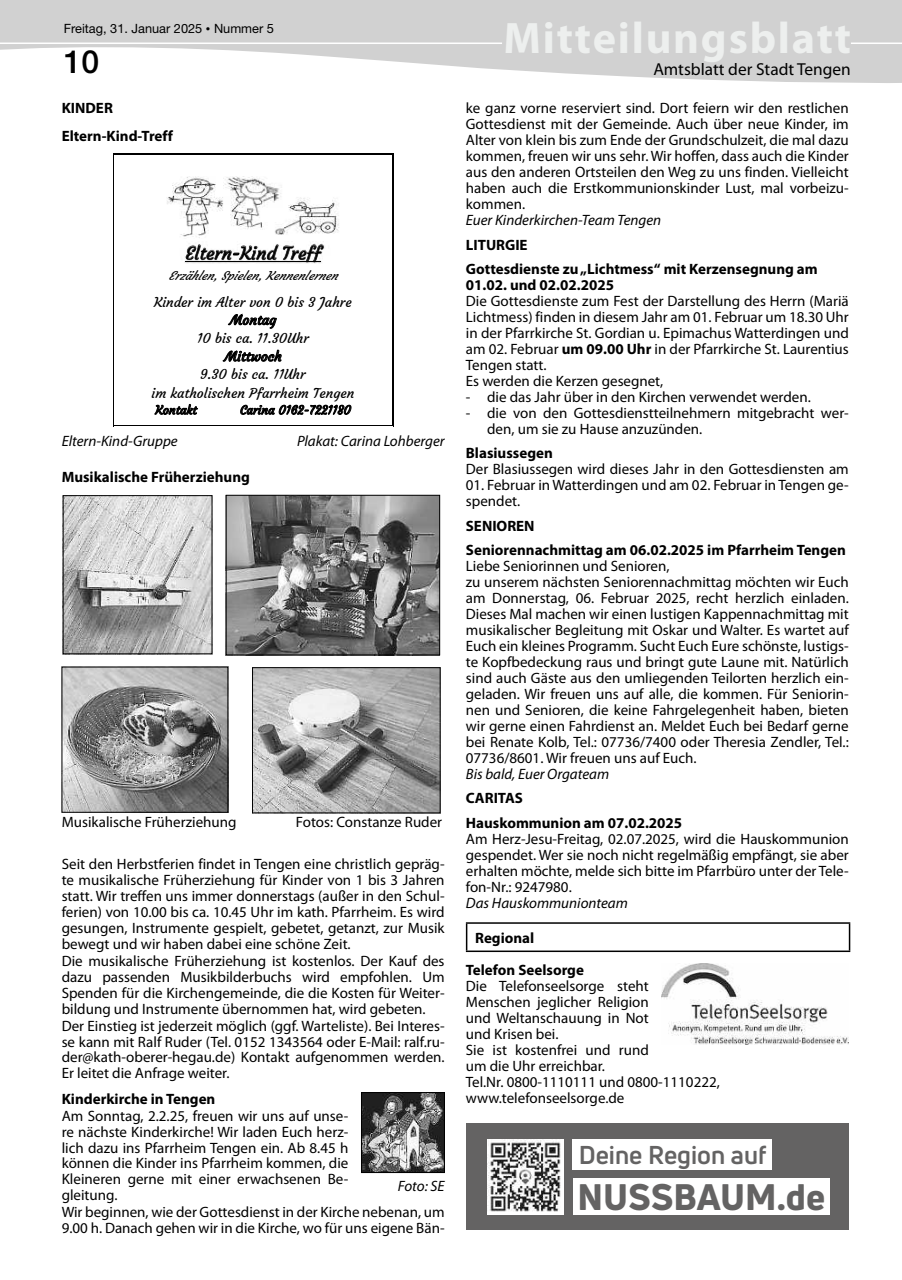
<style>
.page{position:relative;width:902px;height:1280px;background:#fff}
.page>*{position:absolute;margin:0;border:0;box-sizing:border-box;transform-origin:0 0}
.t1{font:700 44.25px "Myriad Pro";letter-spacing:.04em;color:#edefee}
.t2{font:800 36.15px "Uni Neue";color:#646363}
.t3{font:500 31.95px "Helvetica Neue LT Pro";color:#000}
.t4{font:700 25.35px "Uni Neue";color:#646363}
.t5{font:18px "Courgette";color:#000}
.t6{font:17.4px "Myriad Pro";color:#000}
.t7{font:15px/16px "Myriad Pro";color:#000}
.t8{font:700 15px/24.5px "Myriad Pro";color:#000}
.t9{font:italic 15px "Myriad Pro";color:#000}
.t10{font:13.5px/18.1px "Courgette";color:#000;text-align:center}
.t11{font:12.75px "Helvetica Neue LT Pro";color:#000}
.t12{font:italic 12px "Courgette";letter-spacing:.005em;color:#000}
.t13{font:12px "Courgette";letter-spacing:-.005em;color:#000}
.s1{font-size:9px}
.s2{font-size:12.9px}
.s3{font-weight:700}
</style>
<div class="page">
<svg style="left:0;top:0;width:901px;height:83px;fill:#d1d1d1"></svg>
<div style="left:505px;top:22px;width:344px;height:40px;background:#d1d1d1"></div>
<hr style="left:0;top:43px;width:502px;height:1px;background:#fff">
<hr style="left:850px;top:43px;width:51px;height:1px;background:#fff">
<img style="left:167px;top:176px;width:172px;height:59px">
<img style="left:238px;top:176px;width:45px;height:18px">
<hr style="left:114px;top:153px;width:278px;height:1px;background:#000">
<hr style="left:114px;top:154px;width:278px;height:1px;background:#000">
<hr style="left:113px;top:154px;width:1px;height:38px;background:#000">
<hr style="left:114px;top:154px;width:1px;height:38px;background:#000">
<hr style="left:393px;top:154px;width:1px;height:38px;background:#000">
<hr style="left:392px;top:154px;width:1px;height:38px;background:#000">
<img style="left:238px;top:203px;width:45px;height:32px">
<img style="left:238px;top:194px;width:45px;height:9px">
<hr style="left:113px;top:192px;width:1px;height:40px;background:#000">
<hr style="left:114px;top:192px;width:1px;height:40px;background:#000">
<hr style="left:393px;top:192px;width:1px;height:40px;background:#000">
<hr style="left:392px;top:192px;width:1px;height:40px;background:#000">
<img style="left:182px;top:235px;width:20px;height:3px">
<img style="left:184px;top:260px;width:137px;height:4px">
<svg style="left:186px;top:244px;width:137px;height:18px"></svg>
<hr style="left:185px;top:261px;width:135px;height:1px;background:#000">
<hr style="left:113px;top:232px;width:1px;height:36px;background:#000">
<hr style="left:114px;top:232px;width:1px;height:36px;background:#000">
<hr style="left:393px;top:232px;width:1px;height:36px;background:#000">
<hr style="left:392px;top:232px;width:1px;height:36px;background:#000">
<svg style="left:228px;top:314px;width:49px;height:15px"></svg>
<svg style="left:223px;top:350px;width:58px;height:12px"></svg>
<svg style="left:154px;top:404px;width:44px;height:11px"></svg>
<svg style="left:240px;top:405px;width:111px;height:10px"></svg>
<hr style="left:114px;top:426px;width:278px;height:1px;background:#000">
<hr style="left:114px;top:425px;width:278px;height:1px;background:#000">
<svg style="left:113px;top:268px;width:2px;height:159px"></svg>
<svg style="left:392px;top:268px;width:2px;height:159px"></svg>
<img style="left:65px;top:497px;width:145px;height:155px">
<div style="left:63px;top:495px;width:149px;height:159px;border:1px solid #000"></div>
<img style="left:228px;top:497px;width:210px;height:156px">
<div style="left:226px;top:495px;width:214px;height:160px;border:1px solid #000"></div>
<img style="left:64px;top:669px;width:162px;height:141px">
<img style="left:254px;top:669px;width:184px;height:142px">
<div style="left:252px;top:667px;width:188px;height:146px;border:1px solid #000"></div>
<img style="left:363px;top:1094px;width:79px;height:77px">
<div style="left:361px;top:1092px;width:83px;height:81px;border:1px solid #000"></div>
<hr style="left:466px;top:922px;width:384px;height:2px;background:#000">
<svg style="left:466px;top:924px;width:1px;height:26px"></svg>
<hr style="left:848px;top:924px;width:2px;height:26px;background:#000">
<hr style="left:466px;top:950px;width:384px;height:2px;background:#000">
<img style="left:661px;top:963px;width:187px;height:81px">
<div style="left:466px;top:1124px;width:382px;height:106px;background:#646363"></div>
<div style="left:572px;top:1178px;width:257px;height:36px;background:#fff"></div>
<div style="left:572px;top:1139px;width:199px;height:31px;background:#fff"></div>
<img style="left:487px;top:1139px;width:76px;height:75px">
<p class="t11" style="left:64px;top:20px;width:212px">Freitag, 31. Januar 2025 <span class="s1">•</span> Nummer <span class="s2">5</span></p>
<h1 class="t1" style="left:503px;top:9px;width:349px">Mitteilungsblatt</h1>
<h3 class="t3" style="left:64px;top:43px;width:37px">10</h3>
<p class="t6" style="left:653px;top:59px;width:199px">Amtsblatt der Stadt Tengen</p>
<p class="t8" style="left:62px;top:94px;width:113px;line-height:27.5px">KINDER<br>Eltern-Kind-Treff</p>
<p class="t5" style="left:185px;top:242px;width:137px">Eltern-Kind Treff</p>
<p class="t12" style="left:168px;top:268px;width:176px">Erzählen,Sp ielen,Kennenlernen</p>
<p class="t10" style="left:152px;top:293px;width:204px">Kinder im Alter von 0 bis 3 Jahre<br>Montag<br>10 bis ca. 11.30Uhr<br>Mittwoch<br>9.30 bis ca. 11Uhr<br>im katholischen Pfarrheim Tengen</p>
<p class="t13" style="left:155px;top:403px;width:43px">Kontakt</p>
<p class="t13" style="left:240px;top:403px;width:112px">Carina 0162-7221180</p>
<p class="t9" style="left:62px;top:432px;width:117px">Eltern-Kind-Gruppe</p>
<p class="t9" style="left:297px;top:432px;width:149px">Plakat: Carina Lohberger</p>
<p class="t8" style="left:62px;top:464px;width:190px">Musikalische Früherziehung</p>
<p class="t7" style="left:62px;top:814px;width:176px">Musikalische Früherziehung</p>
<p class="t7" style="left:296px;top:814px;width:148px">Fotos: Constanze Ruder</p>
<p class="t7" style="left:62px;top:856px;width:384px">Seit den Herbstferien findet in Tengen eine christlich gepräg&shy;te musikalische Früherziehung für Kinder von 1 bis 3 Jahren statt. Wir treffen uns immer donnerstags (außer in den Schul&shy;ferien) von 10.00 bis ca. 10.45 Uhr im kath. Pfarrheim. Es wird gesungen, Instrumente gespielt, gebetet, getanzt, zur Musik bewegt und wir haben dabei eine schöne Zeit.<br>Die musikalische Früherziehung ist kostenlos. Der Kauf des dazu passenden Musikbilderbuchs wird empfohlen. Um Spenden für die Kirchengemeinde, die die Kosten für Weiter&shy;bildung und Instrumente übernommen hat, wird gebeten.<br>Der Einstieg ist jederzeit möglich (ggf. Warteliste). Bei Interes&shy;se kann mit Ralf Ruder (Tel. 0152 1343564 oder E-Mail: ralf.ru&shy;der@kath-oberer-hegau.de) Kontakt aufgenommen werden.<br>Er leitet die Anfrage weiter.</p>
<p class="t8" style="left:62px;top:1086px;width:155px">Kinderkirche in Tengen</p>
<p class="t7" style="left:62px;top:1107px;width:384px">Am Sonntag, 2.2.25, freuen wir uns auf unse-<br>re nächste Kinderkirche! Wir laden Euch herz-<br>lich dazu ins Pfarrheim Tengen ein. Ab 8.45 h<br>können die Kinder ins Pfarrheim kommen, die<br>Kleineren gerne mit einer erwachsenen Be-<br>gleitung.<br>Wir beginnen, wie der Gottesdienst in der Kirche nebenan, um 9.00 h. Danach gehen wir in die Kirche, wo für uns eigene Bän-</p>
<p class="t9" style="left:398px;top:1176px;width:48px">Foto: SE</p>
<p class="t7" style="left:466px;top:100px;width:384px;text-align:justify">ke ganz vorne reserviert sind. Dort feiern wir den restlichen Gottesdienst mit der Gemeinde. Auch über neue Kinder, im Alter von klein bis zum Ende der Grundschulzeit, die mal dazu kommen, freuen wir uns sehr. Wir hoffen, dass auch die Kinder aus den anderen Ortsteilen den Weg zu uns finden. Vielleicht haben auch die Erstkommunionskinder Lust, mal vorbeizu&shy;kommen.</p>
<p class="t9" style="left:466px;top:211px;width:197px">Euer Kinderkirchen-Team Tengen</p>
<p class="t8" style="left:466px;top:232px;width:353px">LITURGIE<br>Gottesdienste zu „Lichtmess“ mit Kerzensegnung am</p>
<p class="t8" style="left:466px;top:272px;width:150px">01.02. und 02.02.2025</p>
<p class="t7" style="left:466px;top:293px;width:384px">Die Gottesdienste zum Fest der Darstellung des Herrn (Mariä Lichtmess) finden in diesem Jahr am 01. Februar um 18.30 Uhr in der Pfarrkirche St. Gordian u. Epimachus Watterdingen und am 02. Februar <span class="s3">um 09.00 Uhr</span> in der Pfarrkirche St. Laurentius Tengen statt.<br>Es werden die Kerzen gesegnet,</p>
<p class="t7" style="left:466px;top:389px;width:346px">- die das Jahr über in den Kirchen verwendet werden.</p>
<p class="t7" style="left:487px;top:405px;width:363px;text-indent:-21px">- die von den Gottesdienstteilnehmern mitgebracht wer&shy;den, um sie zu Hause anzuzünden.</p>
<p class="t8" style="left:466px;top:441px;width:88px">Blasiussegen</p>
<p class="t7" style="left:466px;top:461px;width:384px">Der Blasiussegen wird dieses Jahr in den Gottesdiensten am</p>
<p class="t7" style="left:466px;top:477px;width:384px">01. Februar in Watterdingen und am 02. Februar in Tengen ge&shy;spendet.</p>
<p class="t8" style="left:466px;top:513px;width:381px">SENIOREN<br>Seniorennachmittag am 06.02.2025 im Pfarrheim Tengen</p>
<p class="t7" style="left:466px;top:558px;width:384px">Liebe Seniorinnen und Senioren,<br>zu unserem nächsten Seniorennachmittag möchten wir Euch am Donnerstag, 06. Februar 2025, recht herzlich einladen.<br>Dieses Mal machen wir einen lustigen Kappennachmittag mit musikalischer Begleitung mit Oskar und Walter. Es wartet auf Euch ein kleines Programm. Sucht Euch Eure schönste, lustigs&shy;te Kopfbedeckung raus und bringt gute Laune mit. Natürlich sind auch Gäste aus den umliegenden Teilorten herzlich ein&shy;geladen. Wir freuen uns auf alle, die kommen. Für Seniorin&shy;nen und Senioren, die keine Fahrgelegenheit haben, bieten wir gerne einen Fahrdienst an. Meldet Euch bei Bedarf gerne bei Renate Kolb, Tel.: 07736/7400 oder Theresia Zendler, Tel.:<br>07736/8601. Wir freuen uns auf Euch.</p>
<p class="t9" style="left:466px;top:765px;width:145px">Bis bald, Euer Orgateam</p>
<p class="t8" style="left:466px;top:786px;width:218px">CARITAS<br>Hauskommunion am 07.02.2025</p>
<p class="t7" style="left:466px;top:830px;width:384px;text-align:justify">Am Herz-Jesu-Freitag, 02.07.2025, wird die Hauskommunion gespendet. Wer sie noch nicht regelmäßig empfängt, sie aber erhalten möchte, melde sich bitte im Pfarrbüro unter der Tele&shy;fon-Nr.: 9247980.</p>
<p class="t9" style="left:466px;top:893px;width:163px">Das Hauskommunionteam</p>
<p class="t8" style="left:466px;top:921px;width:120px;line-height:32px;text-indent:9px">Regional<br>Telefon Seelsorge</p>
<p class="t7" style="left:466px;top:977px;width:255px">Die Telefonseelsorge steht<br>Menschen jeglicher Religion<br>und Weltanschauung in Not<br>und Krisen bei.<br>Sie ist kostenfrei und rund<br>um die Uhr erreichbar.<br>Tel.Nr. 0800-1110111 und 0800-1110222, www.telefonseelsorge.de</p>
<h3 class="t4" style="left:578px;top:1139px;width:189px">Deine Region auf</h3>
<h2 class="t2" style="left:577px;top:1172px;width:249px">NUSSBAUM.de</h2>
</div>
